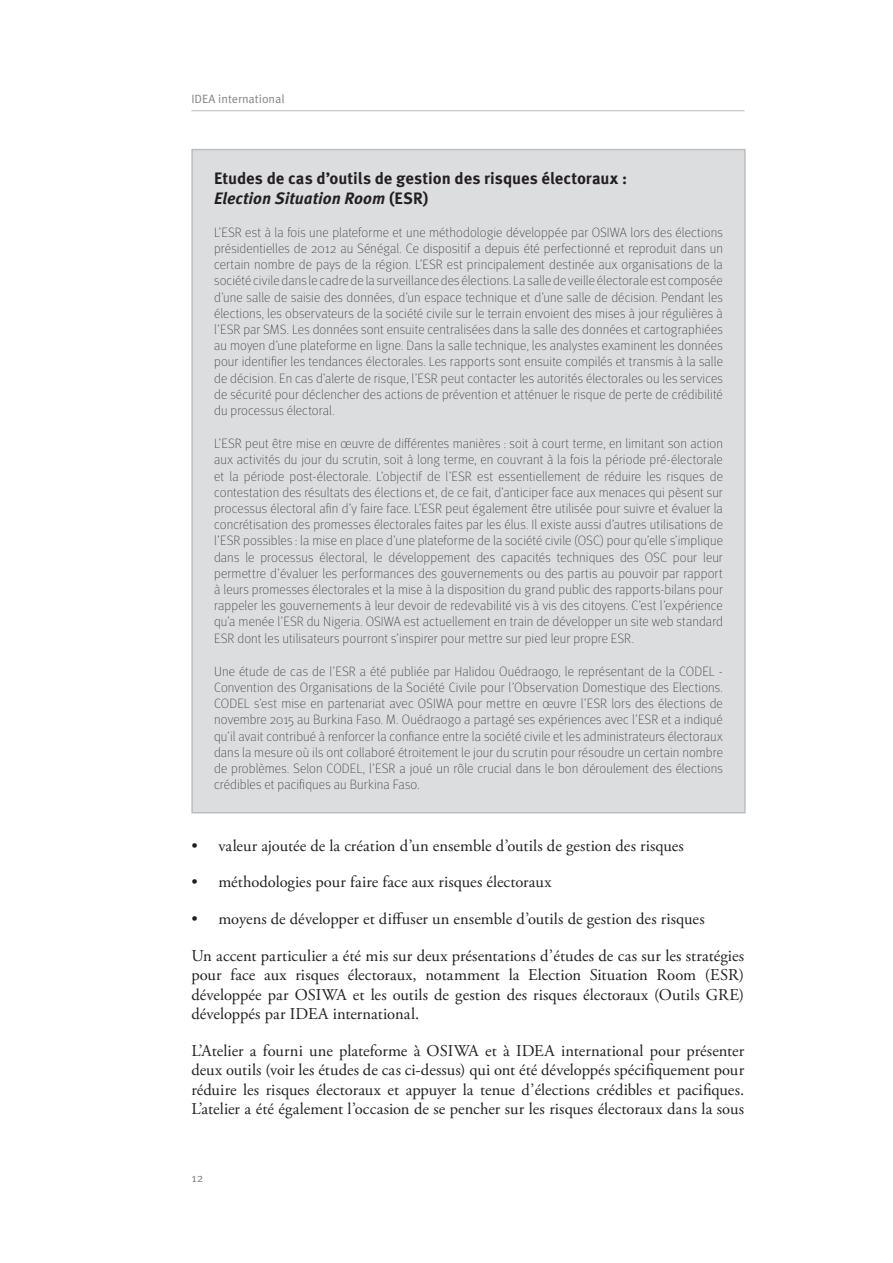
<style>
.page{position:relative;width:893px;height:1263px;background:#fff}
.page>*{position:absolute;margin:0;border:0;box-sizing:border-box;transform-origin:0 0}
.Body_Text{font:16.5px/19.5px "Adobe Garamond Pro";color:#231f20;text-align:justify}
.Table___Box_Header{font:700 16.5px/19.5px "Meta OT";color:#231f20}
.Box_Text{font:100 13.5px/16.2px "Meta OT";letter-spacing:.005em;color:#231f20;text-align:justify}
.t1{font:12px "Meta OT Norm";color:#808285}
.s1{font-style:italic}
</style>
<div class="page">
<hr style="left:191px;top:110px;width:554px;height:1px;background:#bcbdc0">
<div style="left:192px;top:150px;width:553px;height:663px;background:#dcdddf"></div>
<p class="t1" style="left:191px;top:91px;width:95px">IDEA international</p>
<p class="Table___Box_Header" style="left:214px;top:169px;width:414px">Etudes de cas d’outils de gestion des risques électoraux :<br><span class="s1">Election Situation Room</span> (ESR)</p>
<p class="Box_Text" style="left:214px;top:224px;width:510px">L’ESR est à la fois une plateforme et une méthodologie développée par OSIWA lors des élections présidentielles de 2012 au Sénégal. Ce dispositif a depuis été perfectionné et reproduit dans un certain nombre de pays de la région. L’ESR est principalement destinée aux organisations de la société civile dans le cadre de la surveillance des élections. La salle de veille électorale est composée d’une salle de saisie des données, d’un espace technique et d’une salle de décision. Pendant les élections, les observateurs de la société civile sur le terrain envoient des mises à jour régulières à l’ESR par SMS. Les données sont ensuite centralisées dans la salle des données et cartographiées au moyen d’une plateforme en ligne. Dans la salle technique, les analystes examinent les données pour identifier les tendances électorales. Les rapports sont ensuite compilés et transmis à la salle de décision. En cas d’alerte de risque, l’ESR peut contacter les autorités électorales ou les services de sécurité pour déclencher des actions de prévention et atténuer le risque de perte de crédibilité du processus électoral.</p>
<p class="Box_Text" style="left:214px;top:436px;width:510px">L’ESR peut être mise en œuvre de différentes manières : soit à court terme, en limitant son action aux activités du jour du scrutin, soit à long terme, en couvrant à la fois la période pré-électorale et la période post-électorale. L’objectif de l’ESR est essentiellement de réduire les risques de contestation des résultats des élections et, de ce fait, d’anticiper face aux menaces qui pèsent sur processus électoral afin d’y faire face. L’ESR peut également être utilisée pour suivre et évaluer la concrétisation des promesses électorales faites par les élus. Il existe aussi d’autres utilisations de l’ESR possibles : la mise en place d’une plateforme de la société civile (OSC) pour qu’elle s’implique dans le processus électoral, le développement des capacités techniques des OSC pour leur permettre d’évaluer les performances des gouvernements ou des partis au pouvoir par rapport à leurs promesses électorales et la mise à la disposition du grand public des rapports-bilans pour rappeler les gouvernements à leur devoir de redevabilité vis à vis des citoyens. C’est l’expérience qu’a menée l’ESR du Nigeria. OSIWA est actuellement en train de développer un site web standard ESR dont les utilisateurs pourront s’inspirer pour mettre sur pied leur propre ESR.</p>
<p class="Box_Text" style="left:214px;top:663px;width:510px">Une étude de cas de l’ESR a été publiée par Halidou Ouédraogo, le représentant de la CODEL - Convention des Organisations de la Société Civile pour l’Observation Domestique des Elections.<br>CODEL s’est mise en partenariat avec OSIWA pour mettre en œuvre l’ESR lors des élections de novembre 2015 au Burkina Faso. M. Ouédraogo a partagé ses expériences avec l’ESR et a indiqué qu’il avait contribué à renforcer la confiance entre la société civile et les administrateurs électoraux dans la mesure où ils ont collaboré étroitement le jour du scrutin pour résoudre un certain nombre de problèmes. Selon CODEL, l’ESR a joué un rôle crucial dans le bon déroulement des élections crédibles et pacifiques au Burkina Faso.</p>
<p class="Body_Text" style="left:191px;top:836px;width:494px">• valeur ajoutée de la création d’un ensemble d’outils de gestion des risques</p>
<p class="Body_Text" style="left:191px;top:873px;width:362px">• méthodologies pour faire face aux risques électoraux</p>
<p class="Body_Text" style="left:191px;top:909px;width:515px">• moyens de développer et diffuser un ensemble d’outils de gestion des risques</p>
<p class="Body_Text" style="left:191px;top:946px;width:554px">Un accent particulier a été mis sur deux présentations d’études de cas sur les stratégies pour face aux risques électoraux, notamment la Election Situation Room (ESR) développée par OSIWA et les outils de gestion des risques électoraux (Outils GRE) développés par IDEA international.</p>
<p class="Body_Text" style="left:191px;top:1041px;width:554px">L’Atelier a fourni une plateforme à OSIWA et à IDEA international pour présenter deux outils (voir les études de cas ci-dessus) qui ont été développés spécifiquement pour réduire les risques électoraux et appuyer la tenue d’élections crédibles et pacifiques.<br>L’atelier a été également l’occasion de se pencher sur les risques électoraux dans la sous</p>
<p class="t1" style="left:191px;top:1171px;width:14px">12</p>
</div>
